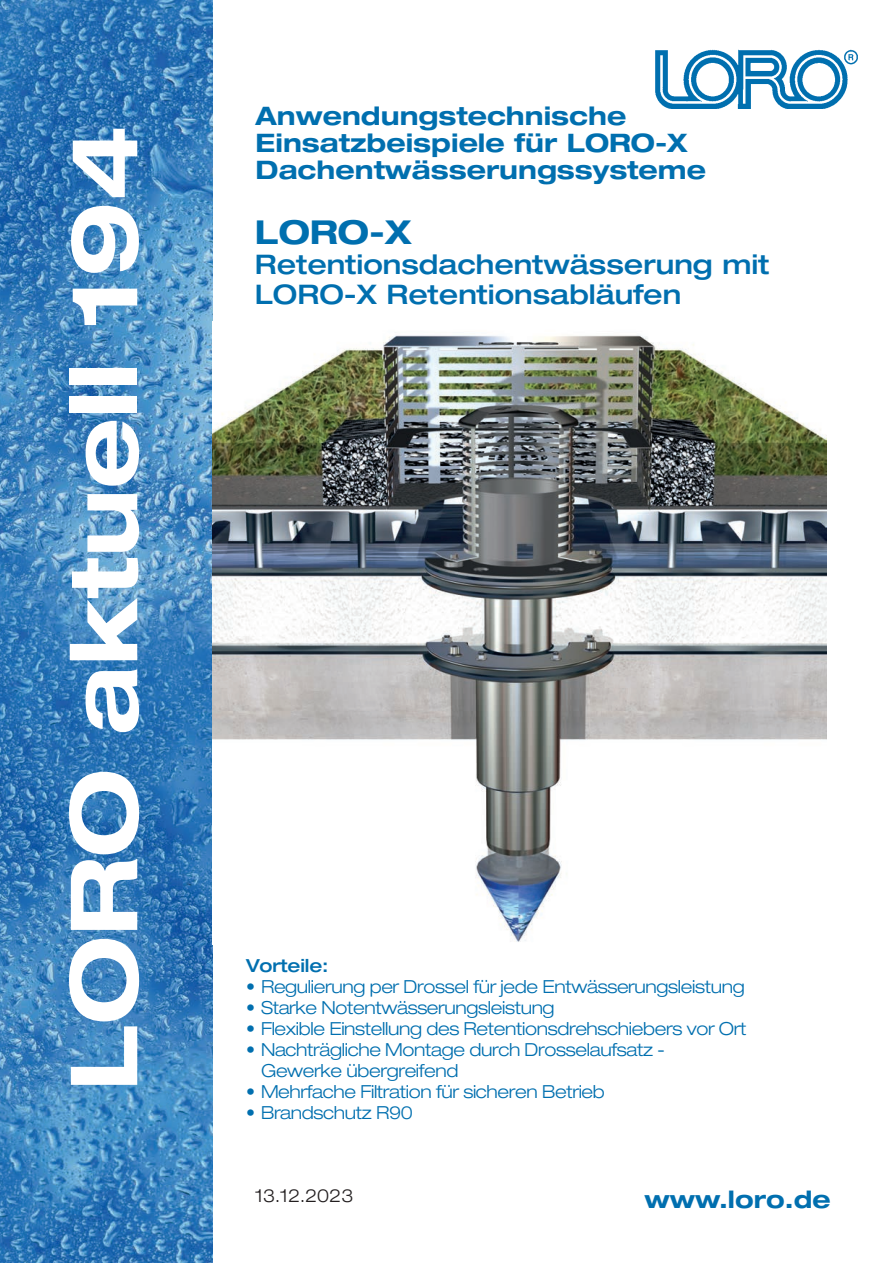
<style>
.page{position:relative;width:893px;height:1263px;background:#fff}
.page>*{position:absolute;margin:0;border:0;box-sizing:border-box;transform-origin:0 0}
.t1{font:700 expanded 93px "Helvetica Neue LT Std";color:#fff}
.t2{font:700 expanded 33px "Helvetica Neue LT Std";color:#006faf}
.t3{font:500 expanded 27px/30px "Helvetica Neue LT Std";color:#006faf}
.t4{font:700 expanded 25.5px/27px "Helvetica Neue LT Std";color:#006faf}
.t5{font:700 expanded 24px "Helvetica Neue LT Std";color:#006faf}
.t6{font:300 expanded 18px/21px "Helvetica Neue LT Std";letter-spacing:-.02em;color:#006faf}
.t7{font:300 expanded 18px "Helvetica Neue LT Std";color:#231f20}
.t8{font:500 expanded 18px "Helvetica Neue LT Std";letter-spacing:-.01em;color:#006faf}
</style>
<div class="page">
<img style="left:0;top:0;width:213px;height:1263px">
<img style="left:655px;top:49px;width:203px;height:60px">
<img style="left:213px;top:335px;width:614px;height:607px">
<h1 class="t1" style="left:43px;top:1091px;width:968px;rotate:-90deg">LORO aktuell 194</h1>
<h3 class="t4" style="left:256px;top:101px;width:452px">Anwendungstechnische<br>Einsatzbeispiele für LORO-X<br>Dachentwässerungssysteme</h3>
<h2 class="t2" style="left:255px;top:211px;width:158px">LORO-X</h2>
<h3 class="t3" style="left:255px;top:249px;width:516px">Retentionsdachentwässerung mit<br>LORO-X Retentionsabläufen</h3>
<p class="t8" style="left:246px;top:954px;width:84px">Vorteile:</p>
<p class="t6" style="left:246px;top:975px;width:500px">• Regulierung per Drossel für jede Entwässerungsleistung</p>
<p class="t6" style="left:246px;top:996px;width:310px">• Starke Notentwässerungsleistung</p>
<p class="t6" style="left:246px;top:1017px;width:502px">• Flexible Einstellung des Retentionsdrehschiebers vor Ort</p>
<p class="t6" style="left:261px;top:1038px;width:406px;text-indent:-15px">• Nachträgliche Montage durch Drosselaufsatz -<br>Gewerke übergreifend</p>
<p class="t6" style="left:246px;top:1080px;width:360px">• Mehrfache Filtration für sicheren Betrieb</p>
<p class="t6" style="left:246px;top:1101px;width:168px">• Brandschutz R90</p>
<p class="t7" style="left:255px;top:1184px;width:100px">13.12.2023</p>
<h3 class="t5" style="left:644px;top:1184px;width:188px">www.loro.de</h3>
</div>
